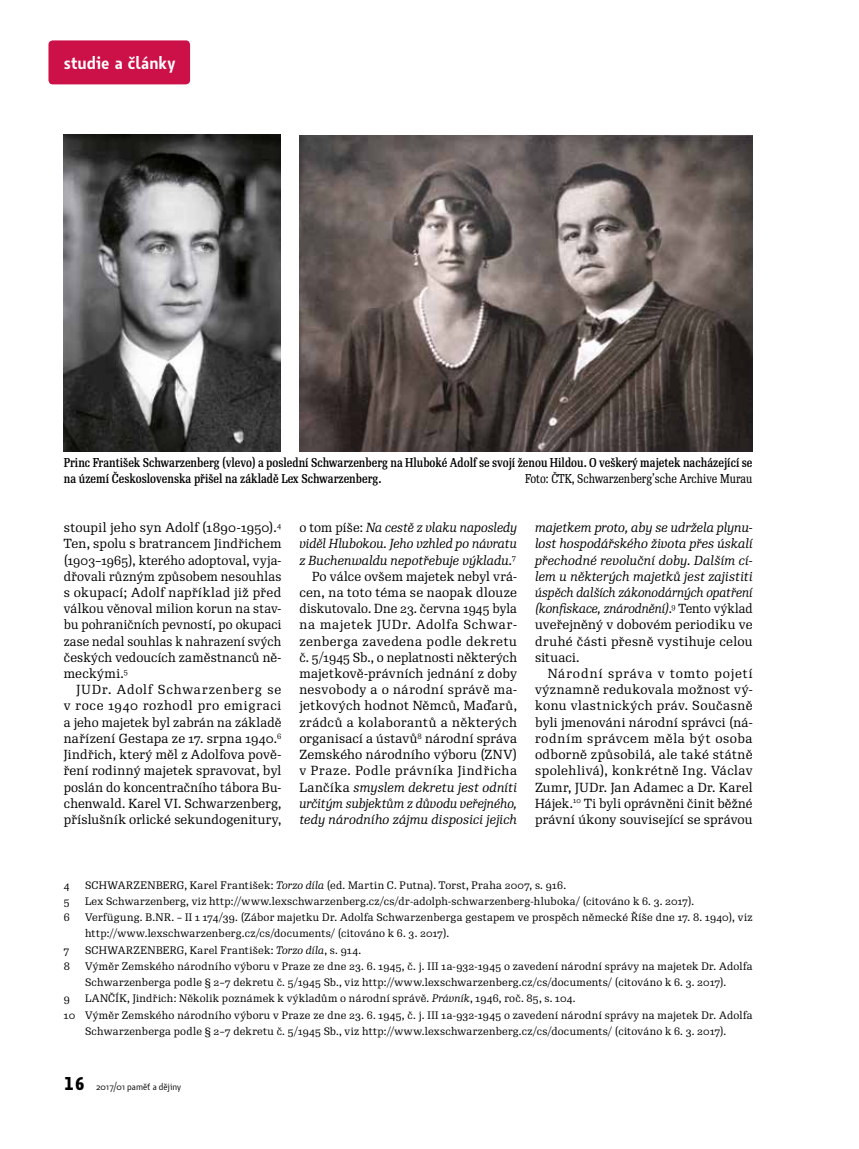
<style>
.page{position:relative;width:859px;height:1149px;background:#fff}
.page>*{position:absolute;margin:0;border:0;box-sizing:border-box;transform-origin:0 0}
.t1{font:600 18px "Botanika Std";letter-spacing:.005em;color:#fff}
.t2{font:12.75px/16.2px "Re Public Std";letter-spacing:.02em;color:#000;text-align:justify}
.t3{font:italic 12.75px/16.2px "Re Public Std";letter-spacing:-.005em;color:#000;text-align:justify}
.t4{font:500 12.45px/16.2px "Re Public Std Cond";color:#000}
.t5{font:12.45px "Re Public Std Cond";color:#000}
.t6{font:10.5px/16.2px "Re Public Std";letter-spacing:.025em;color:#000}
.t7{font:9.75px "Botanika Std";color:#000}
.s1{font-style:italic}
.s2{font-style:normal}
.s3{font-family:"Botanika Mono";font-weight:700;font-size:18px}
</style>
<div class="page">
<div style="left:48px;top:40px;width:142px;height:44px;background:#cb1148;border-radius:4px"></div>
<img style="left:64px;top:135px;width:217px;height:316px">
<img style="left:299px;top:136px;width:453px;height:315px">
<h1 class="t1" style="left:64px;top:50px;width:113px">studie a články</h1>
<p class="t4" style="left:64px;top:454px;width:690px">Princ František Schwarzenberg (vlevo) a poslední Schwarzenberg na Hluboké Adolf se svojí ženou Hildou. O veškerý majetek nacházející se na území Československa přišel na základě Lex Schwarzenberg.</p>
<p class="t5" style="left:525px;top:471px;width:229px">Foto: ČTK, Schwarzenberg’sche Archive Murau</p>
<p class="t2" style="left:64px;top:519px;width:219px">stoupil jeho syn Adolf (1890-1950).<sup>4<br></sup>Ten, spolu s bratrancem Jindřichem (1903–1965), kterého adoptoval, vyja&shy;dřovali různým způsobem nesouhlas s okupací; Adolf například již před válkou věnoval milion korun na stav&shy;bu pohraničních pevností, po okupaci zase nedal souhlas k nahrazení svých českých vedoucích zaměstnanců ně&shy;meckými.<sup>5</sup></p>
<p class="t2" style="left:64px;top:681px;width:219px;text-indent:13px">JUDr. Adolf Schwarzenberg se v roce 1940 rozhodl pro emigraci a jeho majetek byl zabrán na základě nařízení Gestapa ze 17. srpna 1940.<sup>6<br></sup>Jindřich, který měl z Adolfova pově&shy;ření rodinný majetek spravovat, byl poslán do koncentračního tábora Bu&shy;chenwald. Karel VI. Schwarzenberg, příslušník orlické sekundogenitury,</p>
<p class="t2" style="left:299px;top:519px;width:219px;text-align:right">o tom píše: <span class="s1">Na cestě z vlaku naposledy viděl Hlubokou. Jeho vzhled po návratu z Buchenwaldu nepotřebuje výkladu.</span><sup>7<br></sup>Po válce ovšem majetek nebyl vrá&shy;cen, na toto téma se naopak dlouze diskutovalo. Dne 23. června 1945 byla na majetek JUDr. Adolfa Schwar&shy;zenberga zavedena podle dekretu č. 5/1945 Sb., o neplatnosti některých majetkově-právních jednání z doby nesvobody a o národní správě ma&shy;jetkových hodnot Němců, Maďarů, zrádců a kolaborantů a některých organisací a ústavů<sup>8</sup> národní správa Zemského národního výboru (ZNV) v Praze. Podle právníka Jindřicha Lančíka <span class="s1">smyslem dekretu jest odníti určitým subjektům z důvodu veřejného, tedy národního zájmu disposici jejich</span></p>
<p class="t3" style="left:535px;top:519px;width:219px">majetkem proto, aby se udržela plynu&shy;lost hospodářského života přes úskalí přechodné revoluční doby. Dalším cí&shy;lem u některých majetků jest zajistiti úspěch dalších zákonodárných opatření (konfiskace, znárodnění)<span class="s2">.</span><sup>9</sup> <span class="s2">Tento výklad uveřejněný v dobovém periodiku ve druhé části přesně vystihuje celou situaci.</span></p>
<p class="t2" style="left:535px;top:665px;width:219px;text-indent:13px">Národní správa v tomto pojetí významně redukovala možnost vý&shy;konu vlastnických práv. Současně byli jmenováni národní správci (ná&shy;rodním správcem měla být osoba odborně způsobilá, ale také státně spolehlivá), konkrétně Ing. Václav Zumr, JUDr. Jan Adamec a Dr. Karel Hájek.<sup>10</sup> Ti byli oprávněni činit běžné právní úkony související se správou</p>
<p class="t6" style="left:64px;top:876px;width:7px">4</p>
<p class="t6" style="left:85px;top:876px;width:482px">SCHWARZENBERG, Karel František: <span class="s1">Torzo díla</span> (ed. Martin C. Putna). Torst, Praha 2007, s. 916.</p>
<p class="t6" style="left:64px;top:893px;width:7px">5</p>
<p class="t6" style="left:85px;top:893px;width:611px">Lex Schwarzenberg, viz http://www.lexschwarzenberg.cz/cs/dr-adolph-schwarzenberg-hluboka/ (citováno k 6. 3. 2017).</p>
<p class="t6" style="left:64px;top:909px;width:8px">6</p>
<p class="t6" style="left:85px;top:909px;width:669px">Verfügung. B.NR. – II 1 174/39. (Zábor majetku Dr. Adolfa Schwarzenberga gestapem ve prospěch německé Říše dne 17. 8. 1940), viz http://www.lexschwarzenberg.cz/cs/documents/ (citováno k 6. 3. 2017).</p>
<p class="t6" style="left:64px;top:941px;width:7px">7</p>
<p class="t6" style="left:85px;top:941px;width:278px">SCHWARZENBERG, Karel František: <span class="s1">Torzo díla</span>, s. 914.</p>
<p class="t6" style="left:64px;top:957px;width:8px">8</p>
<p class="t6" style="left:85px;top:957px;width:669px">Výměr Zemského národního výboru v Praze ze dne 23. 6. 1945, č. j. III 1a-932-1945 o zavedení národní správy na majetek Dr. Adolfa<br>Schwarzenberga podle § 2–7 dekretu č. 5/1945 Sb., viz http://www.lexschwarzenberg.cz/cs/documents/ (citováno k 6. 3. 2017).</p>
<p class="t6" style="left:64px;top:990px;width:8px">9</p>
<p class="t6" style="left:85px;top:990px;width:492px">LANČÍK, Jindřich: Několik poznámek k výkladům o národní správě. <span class="s1">Právník</span>, 1946, roč. 85, s. 104.</p>
<p class="t6" style="left:64px;top:1006px;width:690px">10 Výměr Zemského národního výboru v Praze ze dne 23. 6. 1945, č. j. III 1a-932-1945 o zavedení národní správy na majetek Dr. Adolfa</p>
<p class="t6" style="left:85px;top:1022px;width:643px">Schwarzenberga podle § 2–7 dekretu č. 5/1945 Sb., viz http://www.lexschwarzenberg.cz/cs/documents/ (citováno k 6. 3. 2017).</p>
<p class="t7" style="left:64px;top:1079px;width:119px"><span class="s3">16</span> 2017/01 paměť a dějiny</p>
</div>
